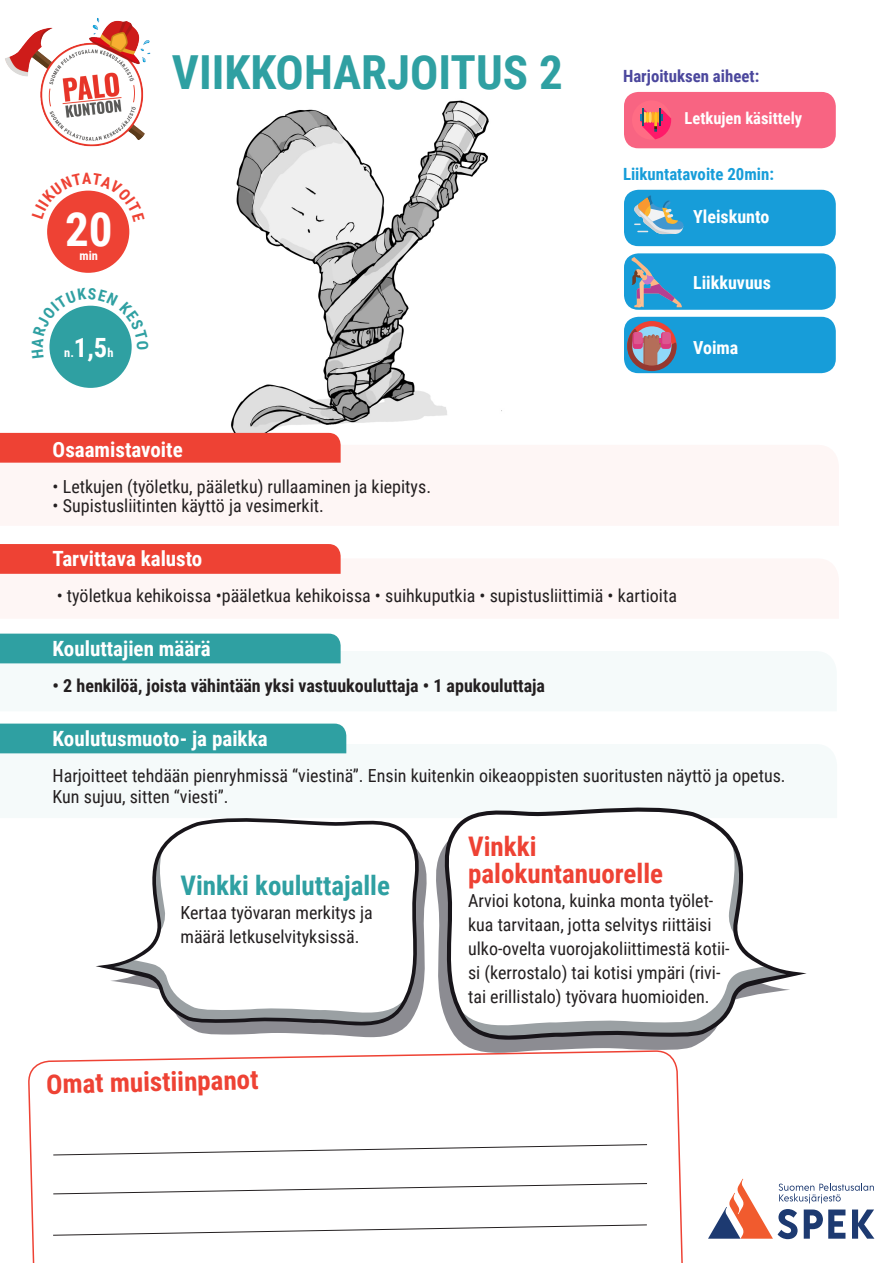
<style>
.page{position:relative;width:893px;height:1263px;background:#fff}
.page>*{position:absolute;margin:0;border:0;box-sizing:border-box;transform-origin:0 0}
.t1{font:700 46.95px "Roboto Condensed";color:#2fa0a2}
.t2{font:700 46.95px "Roboto Condensed";color:#fff}
.t3{font:700 27px "Roboto Condensed";color:#ee4234}
.t4{font:700 27px "Roboto Condensed";color:#2fa0a2}
.t5{font:700 21px "Roboto Condensed";color:#fff}
.t6{font:18px/24px "Roboto Condensed";color:#231f20}
.t7{font:700 18px "Roboto Condensed";color:#231f20}
.t8{font:700 18px "Roboto Condensed";color:#fff}
.t9{font:700 16.8px "Roboto Condensed";color:#179dd9}
.t10{font:700 16.8px "Roboto Condensed";color:#4b479d}
.t11{font:700 16.5px "Roboto Condensed";color:#fff}
.t12{font:700 12.45px "Roboto Condensed";color:#fff}
.s1{font-size:26.55px}
</style>
<div class="page">
<svg style="left:0;top:744px;width:347px;height:10px"></svg>
<div style="left:0;top:724px;width:346px;height:29px;background:#2fa0a2"></div>
<div style="left:0;top:634px;width:341px;height:17px;background:#2fa0a2"></div>
<img style="left:191px;top:100px;width:311px;height:333px">
<svg style="left:0;top:651px;width:341px;height:13px;background:#38a4a6"></svg>
<div style="left:0;top:544px;width:341px;height:14px;background:#ee4234"></div>
<div style="left:0;top:558px;width:341px;height:16px;background:#ee4234"></div>
<div style="left:0;top:433px;width:341px;height:30px;background:#ee4234"></div>
<svg style="left:135px;top:818px;width:284px;height:138px"></svg>
<svg style="left:444px;top:807px;width:363px;height:233px"></svg>
<svg style="left:28px;top:956px;width:663px;height:307px"></svg>
<svg style="left:708px;top:1179px;width:166px;height:60px"></svg>
<div style="left:47px;top:191px;width:82px;height:82px;background:#ee4234;border-radius:50%"></div>
<div style="left:49px;top:306px;width:83px;height:82px;background:#2fa0a2;border-radius:50%"></div>
<img style="left:5px;top:18px;width:146px;height:129px">
<div style="left:624px;top:92px;width:212px;height:56px;background:#f86482;border-radius:14px"></div>
<div style="left:632px;top:100px;width:39px;height:40px;background:#ff6c84;border-radius:50%"></div>
<svg style="left:640px;top:108px;width:31px;height:31px"></svg>
<div style="left:624px;top:253px;width:212px;height:57px;background:#179dd9;border-radius:14px"></div>
<div style="left:624px;top:190px;width:212px;height:56px;background:#179dd9;border-radius:14px"></div>
<div style="left:624px;top:317px;width:212px;height:56px;background:#179dd9;border-radius:14px"></div>
<svg style="left:634px;top:195px;width:49px;height:39px"></svg>
<svg style="left:627px;top:321px;width:50px;height:50px"></svg>
<svg style="left:632px;top:257px;width:50px;height:50px"></svg>
<svg style="left:48px;top:190px;width:81px;height:32px"></svg>
<svg style="left:49px;top:305px;width:83px;height:54px"></svg>
<p class="t2" style="left:65px;top:196px;width:49px">20</p>
<p class="t12" style="left:80px;top:246px;width:20px">min</p>
<p class="t12" style="left:64px;top:343px;width:51px">n.<span class="s1">1,5</span>h</p>
<p class="t1" style="left:172px;top:40px;width:392px">VIIKKOHARJOITUS 2</p>
<p class="t10" style="left:623px;top:65px;width:138px">Harjoituksen aiheet:</p>
<p class="t11" style="left:685px;top:107px;width:119px">Letkujen käsittely</p>
<p class="t9" style="left:623px;top:163px;width:152px">Liikuntatavoite 20min:</p>
<p class="t8" style="left:693px;top:204px;width:78px">Yleiskunto</p>
<p class="t8" style="left:693px;top:270px;width:79px">Liikkuvuus</p>
<p class="t8" style="left:693px;top:335px;width:47px">Voima</p>
<p class="t5" style="left:53px;top:434px;width:132px">Osaamistavoite</p>
<p class="t6" style="left:53px;top:473px;width:380px">• Letkujen (työletku, pääletku) rullaaminen ja kiepitys.</p>
<p class="t6" style="left:53px;top:493px;width:273px">• Supistusliitinten käyttö ja vesimerkit.</p>
<p class="t5" style="left:53px;top:544px;width:151px">Tarvittava kalusto</p>
<p class="t6" style="left:57px;top:583px;width:622px">• työletkua kehikoissa •pääletkua kehikoissa • suihkuputkia • supistusliittimiä • kartioita</p>
<p class="t5" style="left:53px;top:634px;width:160px">Kouluttajien määrä</p>
<p class="t7" style="left:53px;top:673px;width:494px">• 2 henkilöä, joista vähintään yksi vastuukouluttaja • 1 apukouluttaja</p>
<p class="t5" style="left:53px;top:724px;width:216px">Koulutusmuoto- ja paikka</p>
<p class="t6" style="left:53px;top:763px;width:734px">Harjoitteet tehdään pienryhmissä “viestinä”. Ensin kuitenkin oikeaoppisten suoritusten näyttö ja opetus.</p>
<p class="t6" style="left:53px;top:784px;width:178px">Kun sujuu, sitten “viesti”.</p>
<p class="t4" style="left:180px;top:866px;width:211px">Vinkki kouluttajalle</p>
<p class="t6" style="left:180px;top:899px;width:194px">Kertaa työvaran merkitys ja</p>
<p class="t6" style="left:180px;top:923px;width:180px">määrä letkuselvityksissä.</p>
<p class="t3" style="left:46px;top:1064px;width:214px;rotate:-1deg">Omat muistiinpanot</p>
<p class="t3" style="left:468px;top:827px;width:70px">Vinkki</p>
<p class="t3" style="left:468px;top:854px;width:197px">palokuntanuorelle</p>
<p class="t6" style="left:468px;top:888px;width:263px">Arvioi kotona, kuinka monta työlet&shy;kua tarvitaan, jotta selvitys riittäisi ulko-ovelta vuorojakoliittimestä kotii&shy;si (kerrostalo) tai kotisi ympäri (rivi&shy;tai erillistalo) työvara huomioiden.</p>
</div>
